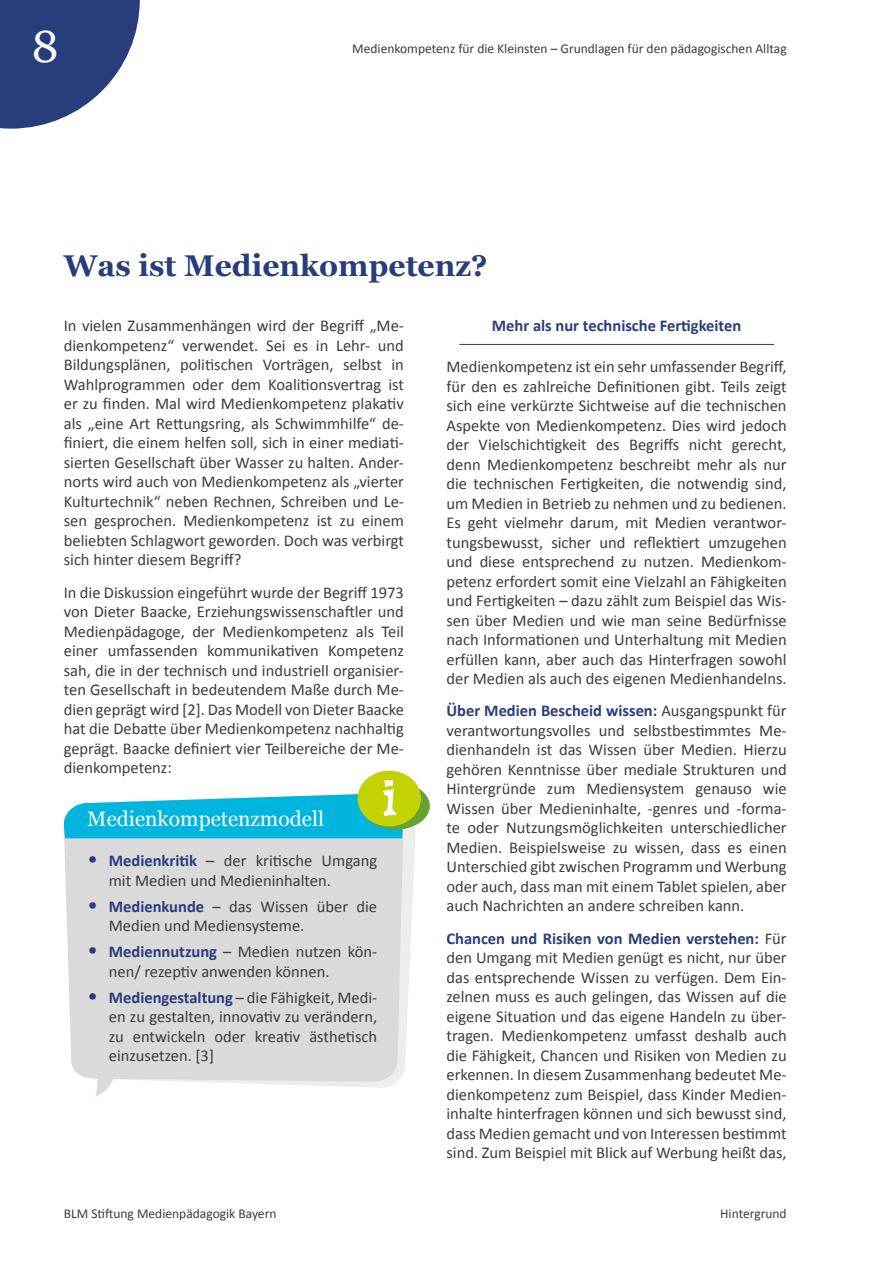
<style>
.page{position:relative;width:893px;height:1263px;background:#fff}
.page>*{position:absolute;margin:0;border:0;box-sizing:border-box;transform-origin:0 0}
.t1{font:55.95px "Fink";color:#fff;scale:1.14 1}
.t2{font:45px "Georgia";color:#fff}
.t3{font:700 30px "Georgia";color:#283d7c}
.t4{font:21px "Georgia";color:#fff}
.t5{font:16.5px/19.5px "Calibri";color:#3c3c3b;text-align:justify}
.t6{font:700 16.5px "Calibri";color:#283d7c}
.t7{font:13.5px "Calibri";color:#3c3c3b}
.s1{font-size:21px;color:#283d7c}
.s2{font-weight:700;color:#283d7c}
</style>
<div class="page">
<svg style="left:0;top:0;width:140px;height:129px"></svg>
<svg style="left:186px;top:825px;width:230px;height:263px;fill:#f5f5f5"></svg>
<div style="left:64px;top:838px;width:340px;height:243px;background:#dadada"></div>
<svg style="left:82px;top:1061px;width:32px;height:36px"></svg>
<svg style="left:64px;top:793px;width:340px;height:45px;background:#22bee0"></svg>
<div style="left:362px;top:782px;width:68px;height:47px;background:#66a232;border-radius:50%"></div>
<div style="left:358px;top:771px;width:63px;height:55px;background:#c3d205;border-radius:50%"></div>
<hr style="left:459px;top:344px;width:315px;height:1px;background:#283d7c">
<h2 class="t2" style="left:32px;top:13px;width:28px">8</h2>
<p class="t7" style="left:352px;top:39px;width:436px">Medienkompetenz für die Kleinsten – Grundlagen für den pädagogischen Alltag</p>
<h3 class="t3" style="left:64px;top:243px;width:425px">Was ist Medienkompetenz?</h3>
<p class="t5" style="left:64px;top:316px;width:342px">In vielen Zusammenhängen wird der Begriff „Me&shy;dienkompetenz“ verwendet. Sei es in Lehr- und Bildungsplänen, politischen Vorträgen, selbst in Wahlprogrammen oder dem Koalitionsvertrag ist er zu finden. Mal wird Medienkompetenz plakativ als „eine Art Rettungsring, als Schwimmhilfe“ de&shy;finiert, die einem helfen soll, sich in einer mediati&shy;sierten Gesellschaft über Wasser zu halten. Ander&shy;norts wird auch von Medienkompetenz als „vierter Kulturtechnik“ neben Rechnen, Schreiben und Le&shy;sen gesprochen. Medienkompetenz ist zu einem beliebten Schlagwort geworden. Doch was verbirgt sich hinter diesem Begriff?</p>
<p class="t5" style="left:64px;top:582px;width:342px">In die Diskussion eingeführt wurde der Begriff 1973 von Dieter Baacke, Erziehungswissenschaftler und Medienpädagoge, der Medienkompetenz als Teil einer umfassenden kommunikativen Kompetenz sah, die in der technisch und industriell organisier&shy;ten Gesellschaft in bedeutendem Maße durch Me&shy;dien geprägt wird [2]. Das Modell von Dieter Baacke hat die Debatte über Medienkompetenz nachhaltig geprägt. Baacke definiert vier Teilbereiche der Me&shy;dienkompetenz:</p>
<p class="t4" style="left:87px;top:803px;width:238px">Medienkompetenzmodell</p>
<p class="t5" style="left:109px;top:851px;width:270px;text-indent:-21px"><span class="s1">•</span> <span class="s2">Medienkritik</span> – der kritische Umgang mit Medien und Medieninhalten.</p>
<p class="t5" style="left:109px;top:896px;width:270px;text-indent:-21px"><span class="s1">•</span> <span class="s2">Medienkunde</span> – das Wissen über die<br>Medien und Mediensysteme.</p>
<p class="t5" style="left:109px;top:941px;width:270px;text-indent:-21px"><span class="s1">•</span> <span class="s2">Mediennutzung</span> – Medien nutzen kön&shy;nen/ rezeptiv anwenden können.</p>
<p class="t5" style="left:109px;top:987px;width:270px;text-indent:-21px"><span class="s1">•</span> <span class="s2">Mediengestaltung</span> – die Fähigkeit, Medi&shy;en zu gestalten, innovativ zu verändern, zu entwickeln oder kreativ ästhetisch einzusetzen. [3]</p>
<p class="t6" style="left:492px;top:314px;width:251px">Mehr als nur technische Fertigkeiten</p>
<p class="t5" style="left:446px;top:356px;width:342px">Medienkompetenz ist ein sehr umfassender Begriff, für den es zahlreiche Definitionen gibt. Teils zeigt sich eine verkürzte Sichtweise auf die technischen Aspekte von Medienkompetenz. Dies wird jedoch der Vielschichtigkeit des Begriffs nicht gerecht, denn Medienkompetenz beschreibt mehr als nur die technischen Fertigkeiten, die notwendig sind, um Medien in Betrieb zu nehmen und zu bedienen.<br>Es geht vielmehr darum, mit Medien verantwor&shy;tungsbewusst, sicher und reflektiert umzugehen und diese entsprechend zu nutzen. Medienkom&shy;petenz erfordert somit eine Vielzahl an Fähigkeiten und Fertigkeiten – dazu zählt zum Beispiel das Wis&shy;sen über Medien und wie man seine Bedürfnisse nach Informationen und Unterhaltung mit Medien erfüllen kann, aber auch das Hinterfragen sowohl der Medien als auch des eigenen Medienhandelns.</p>
<p class="t5" style="left:446px;top:701px;width:342px"><span class="s2">Über Medien Bescheid wissen:</span> Ausgangspunkt für verantwortungsvolles und selbstbestimmtes Me&shy;dienhandeln ist das Wissen über Medien. Hierzu gehören Kenntnisse über mediale Strukturen und Hintergründe zum Mediensystem genauso wie Wissen über Medieninhalte, -genres und -forma&shy;te oder Nutzungsmöglichkeiten unterschiedlicher Medien. Beispielsweise zu wissen, dass es einen Unterschied gibt zwischen Programm und Werbung oder auch, dass man mit einem Tablet spielen, aber auch Nachrichten an andere schreiben kann.</p>
<p class="t5" style="left:446px;top:928px;width:342px"><span class="s2">Chancen und Risiken von Medien verstehen:</span> Für den Umgang mit Medien genügt es nicht, nur über das entsprechende Wissen zu verfügen. Dem Ein&shy;zelnen muss es auch gelingen, das Wissen auf die eigene Situation und das eigene Handeln zu über&shy;tragen. Medienkompetenz umfasst deshalb auch die Fähigkeit, Chancen und Risiken von Medien zu erkennen. In diesem Zusammenhang bedeutet Me&shy;dienkompetenz zum Beispiel, dass Kinder Medien&shy;inhalte hinterfragen können und sich bewusst sind, dass Medien gemacht und von Interessen bestimmt sind. Zum Beispiel mit Blick auf Werbung heißt das,</p>
<h1 class="t1" style="left:382px;top:763px;width:16px">i</h1>
<p class="t7" style="left:64px;top:1204px;width:214px">BLM Stiftung Medienpädagogik Bayern</p>
<p class="t7" style="left:720px;top:1204px;width:68px">Hintergrund</p>
</div>
